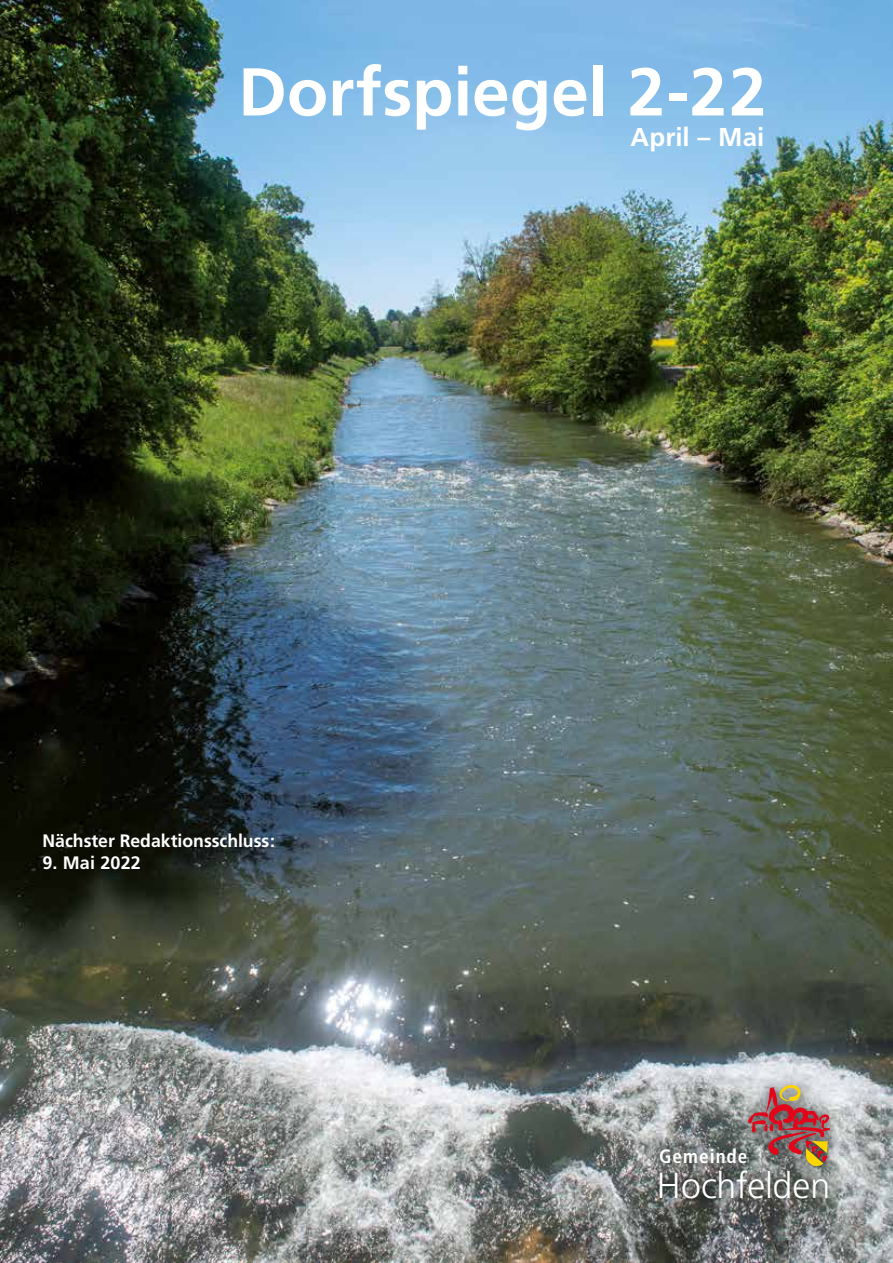
<style>
.page{position:relative;width:893px;height:1263px;background:#fff}
.page>*{position:absolute;margin:0;border:0;box-sizing:border-box;transform-origin:0 0}
.t1{font:700 67.5px "Frutiger";color:#fff}
.t2{font:300 36px "Frutiger";letter-spacing:-.01em;color:#fff}
.t3{font:700 25.8px "Frutiger";letter-spacing:.005em;color:#fff}
.t4{font:700 condensed 19.35px "Frutiger";letter-spacing:.055em;color:#fff}
.t5{font:700 18px "Frutiger";color:#fff}
</style>
<div class="page">
<img style="left:0;top:0;width:893px;height:1263px">
<div style="left:649px;top:1073px;width:192px;height:137px;background:#000;opacity:.8"></div>
<svg style="left:748px;top:1085px;width:82px;height:81px;background:#a8776f"></svg>
<h1 class="t1" style="left:238px;top:52px;width:530px">Dorfspiegel 2-22</h1>
<h3 class="t3" style="left:630px;top:122px;width:136px">April – Mai</h3>
<p class="t5" style="left:43px;top:830px;width:234px">Nächster Redaktionsschluss:</p>
<p class="t5" style="left:43px;top:852px;width:100px">9. Mai 2022</p>
<p class="t4" style="left:659px;top:1144px;width:90px">Gemeinde</p>
<h2 class="t2" style="left:657px;top:1165px;width:175px">Hochfelden</h2>
</div>
